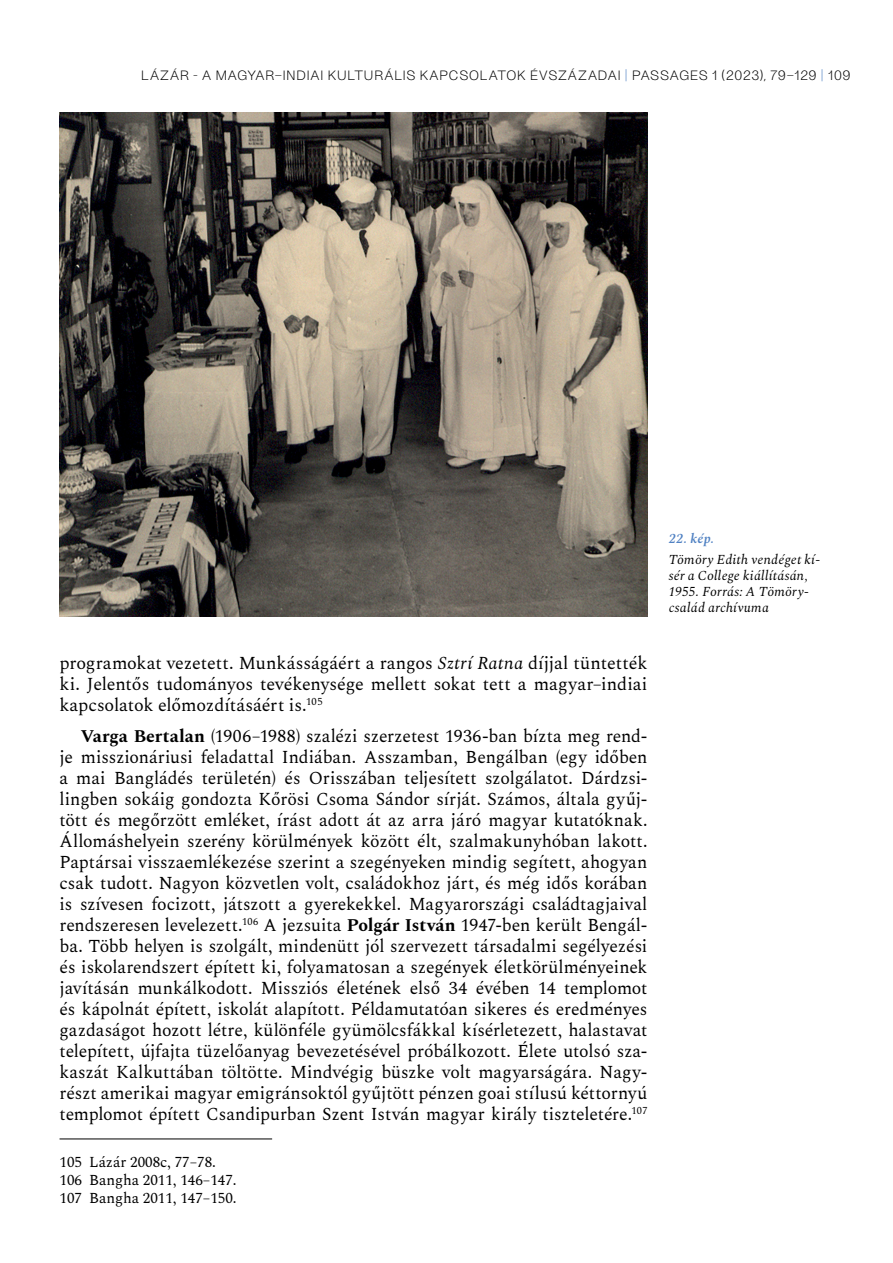
<style>
.page{position:relative;width:893px;height:1263px;background:#fff}
.page>*{position:absolute;margin:0;border:0;box-sizing:border-box;transform-origin:0 0}
.t1{font:18px/21px "Spectral Regular 2";letter-spacing:-.005em;color:#000;text-align:justify}
.t2{font:15px/18px "Spectral Regular 2";color:#000}
.t3{font:13.5px/16.2px "Spectral Italic 2";letter-spacing:.02em;color:#000}
.t4{font:13.5px "Ambiant Light 7";letter-spacing:.065em;color:#000}
.t5{font:italic 600 13.5px "Spectral";color:#5182c3}
.s1{color:#5182c3}
.s2{font-family:"Spectral Italic 2"}
.s3{font-family:"Spectral Bold 2"}
</style>
<div class="page">
<hr style="left:60px;top:1138px;width:212px;height:1px;background:#000">
<img style="left:60px;top:112px;width:587px;height:504px">
<p class="t4" style="left:141px;top:69px;width:711px">LÁZÁR - A MAGYAR–INDIAI KULTURÁLIS KAPCSOLATOK ÉVSZÁZADAI <span class="s1">|</span> PASSAGES 1 (2023), 79–129 <span class="s1">|</span> 109</p>
<p class="t1" style="left:60px;top:651px;width:589px">programokat vezetett. Munkásságáért a rangos <span class="s2">Sztrí Ratna</span> díjjal tüntették ki. Jelentős tudományos tevékenysége mellett sokat tett a magyar–indiai kapcsolatok előmozdításáért is.<sup>105</sup></p>
<p class="t1" style="left:60px;top:724px;width:589px;text-indent:21px"><span class="s3">Varga Bertalan</span> (1906–1988) szalézi szerzetest 1936-ban bízta meg rend&shy;je misszionáriusi feladattal Indiában. Asszamban, Bengálban (egy időben a mai Bangládés területén) és Orisszában teljesített szolgálatot. Dárdzsi&shy;lingben sokáig gondozta Kőrösi Csoma Sándor sírját. Számos, általa gyűj&shy;tött és megőrzött emléket, írást adott át az arra járó magyar kutatóknak.<br>Állomáshelyein szerény körülmények között élt, szalmakunyhóban lakott.<br>Paptársai visszaemlékezése szerint a szegényeken mindig segített, ahogyan csak tudott. Nagyon közvetlen volt, családokhoz járt, és még idős korában is szívesen focizott, játszott a gyerekekkel. Magyarországi családtagjaival rendszeresen levelezett.<sup>106</sup> A jezsuita <span class="s3">Polgár István</span> 1947-ben került Bengál&shy;ba. Több helyen is szolgált, mindenütt jól szervezett társadalmi segélyezési és iskolarendszert épített ki, folyamatosan a szegények életkörülményeinek javításán munkálkodott. Missziós életének első 34 évében 14 templomot és kápolnát épített, iskolát alapított. Példamutatóan sikeres és eredményes gazdaságot hozott létre, különféle gyümölcsfákkal kísérletezett, halastavat telepített, újfajta tüzelőanyag bevezetésével próbálkozott. Élete utolsó sza&shy;kaszát Kalkuttában töltötte. Mindvégig büszke volt magyarságára. Nagy&shy;részt amerikai magyar emigránsoktól gyűjtött pénzen goai stílusú kéttornyú templomot épített Csandipurban Szent István magyar király tiszteletére.<sup>107</sup></p>
<p class="t2" style="left:60px;top:1152px;width:179px">105 Lázár 2008c, 77–78.<br>106 Bangha 2011, 146–147.<br>107 Bangha 2011, 147–150.</p>
<p class="t5" style="left:669px;top:528px;width:47px">22. kép.</p>
<p class="t3" style="left:669px;top:550px;width:153px">Tömöry Edith vendéget kí&shy;sér a College kiállításán,<br>1955 . Forrás: A Tömöry&shy;család archívuma</p>
</div>
